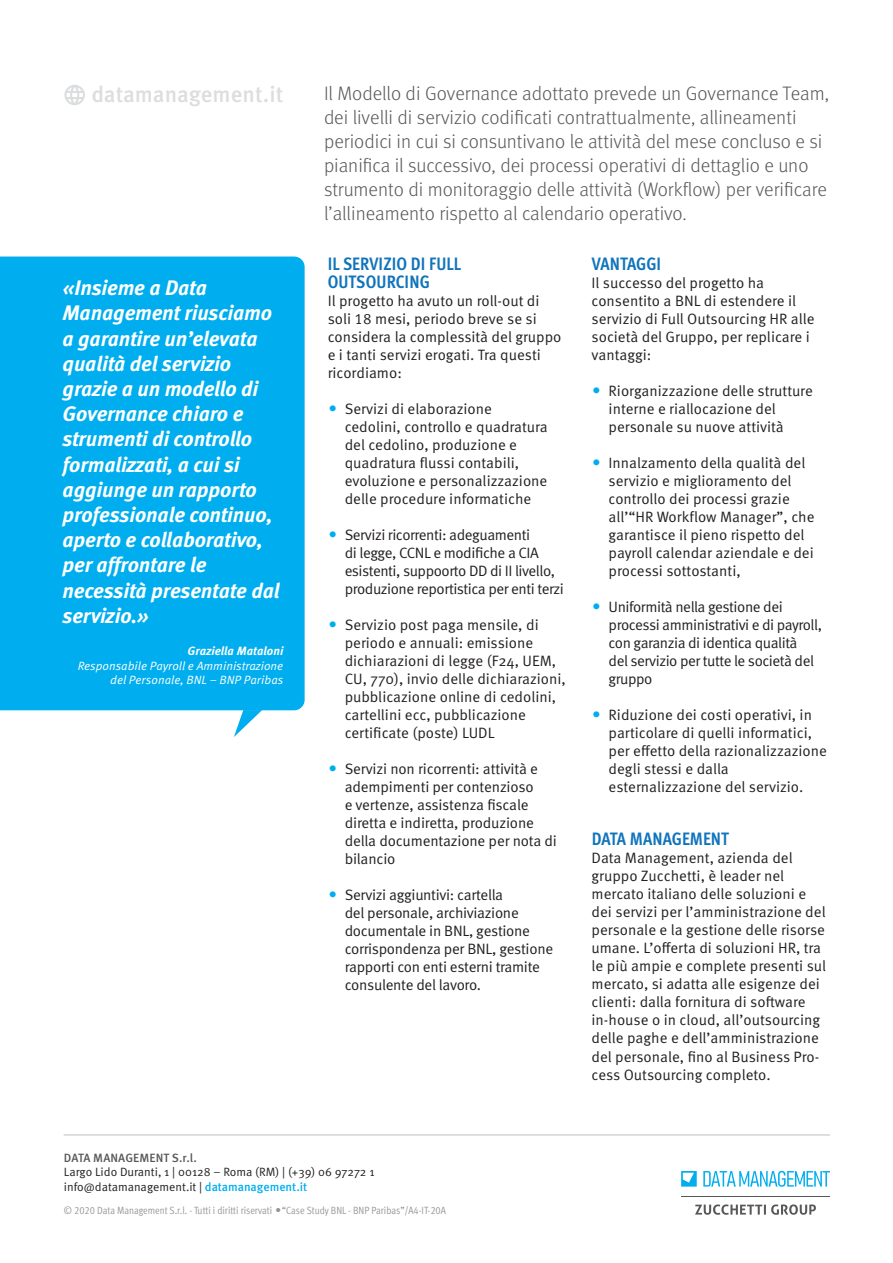
<style>
.page{position:relative;width:893px;height:1263px;background:#fff}
.page>*{position:absolute;margin:0;border:0;box-sizing:border-box;transform-origin:0 0}
.t1{font:500 22.5px "Meta Pro";color:#dcdddf}
.t2{font:italic 700 21px/25.2px "Meta Pro";letter-spacing:-.01em;color:#fff}
.t3{font:300 19.5px/24px "Meta Pro";color:#57585a}
.t4{font:700 condensed 18px/18px "Meta Pro";color:#1074bc}
.t5{font:15px/18px "Meta Pro Norm";letter-spacing:-.005em;color:#231f20}
.t6{font:15px/18px "Meta Pro Norm";letter-spacing:-.03em;color:#231f20}
.t7{font:12px/14.4px "Meta Pro Norm";color:#231f20}
.t8{font:12px/14.4px "Meta Pro Norm Ita";color:#fff;text-align:right}
.t9{font:500 12px "Meta Pro";letter-spacing:.01em;color:#57585a}
.t10{font:italic 700 12px "Meta Pro";color:#fff}
.t11{font:10.5px "Meta Pro Cond Norm";color:#939598}
.s1{font-family:"Meta Pro";font-weight:500;color:#00aeef}
</style>
<div class="page">
<svg style="left:703px;top:1171px;width:127px;height:16px"></svg>
<svg style="left:681px;top:1171px;width:16px;height:15px"></svg>
<svg style="left:695px;top:1204px;width:121px;height:11px"></svg>
<hr style="left:681px;top:1196px;width:149px;height:1px;background:#57585a">
<hr style="left:64px;top:1134px;width:766px;height:2px;background:#dcdddf">
<svg style="left:64px;top:85px;width:21px;height:20px"></svg>
<div style="left:0;top:256px;width:305px;height:455px;background:#00aeef"></div>
<svg style="left:234px;top:710px;width:28px;height:27px"></svg>
<h1 class="t1" style="left:91px;top:77px;width:193px">datamanagement.it</h1>
<p class="t2" style="left:63px;top:274px;width:219px">«Insieme a Data<br>Management riusciamo a garantire un’elevata qualità del servizio grazie a un modello di<br>Governance chiaro e strumenti di controllo formalizzati, a cui si aggiunge un rapporto professionale continuo, aperto e collaborativo, per affrontare le necessità presentate dal servizio.»</p>
<p class="t10" style="left:188px;top:641px;width:97px">Graziella Mataloni</p>
<p class="t8" style="left:78px;top:657px;width:207px">Responsabile Payroll e Amministrazione del Personale, BNL – BNP Paribas</p>
<p class="t3" style="left:324px;top:80px;width:507px">Il Modello di Governance adottato prevede un Governance Team, dei livelli di servizio codificati contrattualmente, allineamenti periodici in cui si consuntivano le attività del mese concluso e si pianifica il successivo, dei processi operativi di dettaglio e uno strumento di monitoraggio delle attività (Workflow) per verificare l’allineamento rispetto al calendario operativo.</p>
<p class="t4" style="left:328px;top:254px;width:135px">IL SERVIZIO DI FULL<br>OUTSOURCING</p>
<p class="t5" style="left:328px;top:291px;width:235px">Il progetto ha avuto un roll-out di soli 18 mesi, periodo breve se si considera la complessità del gruppo e i tanti servizi erogati. Tra questi ricordiamo:</p>
<p class="t5" style="left:345px;top:399px;width:205px">Servizi di elaborazione cedolini, controllo e quadratura del cedolino, produzione e quadratura flussi contabili, evoluzione e personalizzazione delle procedure informatiche</p>
<p class="t6" style="left:345px;top:525px;width:221px">Servizi ricorrenti: adeguamenti<br>di legge, CCNL e modifiche a CIA esistenti, suppoorto DD di II livello, produzione reportistica per enti terzi</p>
<p class="t5" style="left:345px;top:615px;width:223px">Servizio post paga mensile, di periodo e annuali: emissione dichiarazioni di legge (F24, UEM,<br>CU, 770), invio delle dichiarazioni, pubblicazione online di cedolini, cartellini ecc, pubblicazione certificate (poste) LUDL</p>
<p class="t5" style="left:345px;top:759px;width:214px">Servizi non ricorrenti: attività e adempimenti per contenzioso<br>e vertenze, assistenza fiscale diretta e indiretta, produzione della documentazione per nota di bilancio</p>
<p class="t5" style="left:345px;top:885px;width:210px">Servizi aggiuntivi: cartella<br>del personale, archiviazione documentale in BNL, gestione corrispondenza per BNL, gestione rapporti con enti esterni tramite consulente del lavoro.</p>
<p class="t4" style="left:592px;top:254px;width:71px">VANTAGGI</p>
<p class="t5" style="left:592px;top:273px;width:224px">Il successo del progetto ha consentito a BNL di estendere il servizio di Full Outsourcing HR alle società del Gruppo, per replicare i vantaggi:</p>
<p class="t5" style="left:609px;top:381px;width:206px">Riorganizzazione delle strutture interne e riallocazione del personale su nuove attività</p>
<p class="t5" style="left:609px;top:453px;width:208px">Innalzamento della qualità del servizio e miglioramento del controllo dei processi grazie all’“HR Workflow Manager”, che garantisce il pieno rispetto del payroll calendar aziendale e dei processi sottostanti,</p>
<p class="t6" style="left:609px;top:597px;width:215px">Uniformità nella gestione dei processi amministrativi e di payroll, con garanzia di identica qualità<br>del servizio per tutte le società del gruppo</p>
<p class="t5" style="left:609px;top:705px;width:220px">Riduzione dei costi operativi, in particolare di quelli informatici, per effetto della razionalizzazione degli stessi e dalla esternalizzazione del servizio.</p>
<p class="t4" style="left:592px;top:829px;width:139px">DATA MANAGEMENT</p>
<p class="t5" style="left:592px;top:848px;width:236px">Data Management, azienda del gruppo Zucchetti, è leader nel mercato italiano delle soluzioni e dei servizi per l’amministrazione del personale e la gestione delle risorse umane. L’offerta di soluzioni HR, tra le più ampie e complete presenti sul mercato, si adatta alle esigenze dei clienti: dalla fornitura di software in-house o in cloud, all’outsourcing delle paghe e dell’amministrazione del personale, fino al Business Pro&shy;cess Outsourcing completo.</p>
<p class="t9" style="left:64px;top:1148px;width:134px">DATA MANAGEMENT S.r.l.</p>
<p class="t7" style="left:64px;top:1164px;width:312px">Largo Lido Duranti, 1 | 00128 – Roma (RM) | (+39) 06 97272 1 info@datamanagement.it | <span class="s1">datamanagement.it</span></p>
<p class="t11" style="left:64px;top:1202px;width:384px">© 2020 Data Management S.r.l. - Tutti i diritti riservati •“Case Study BNL - BNP Paribas”/A4-IT-20A</p>
</div>
